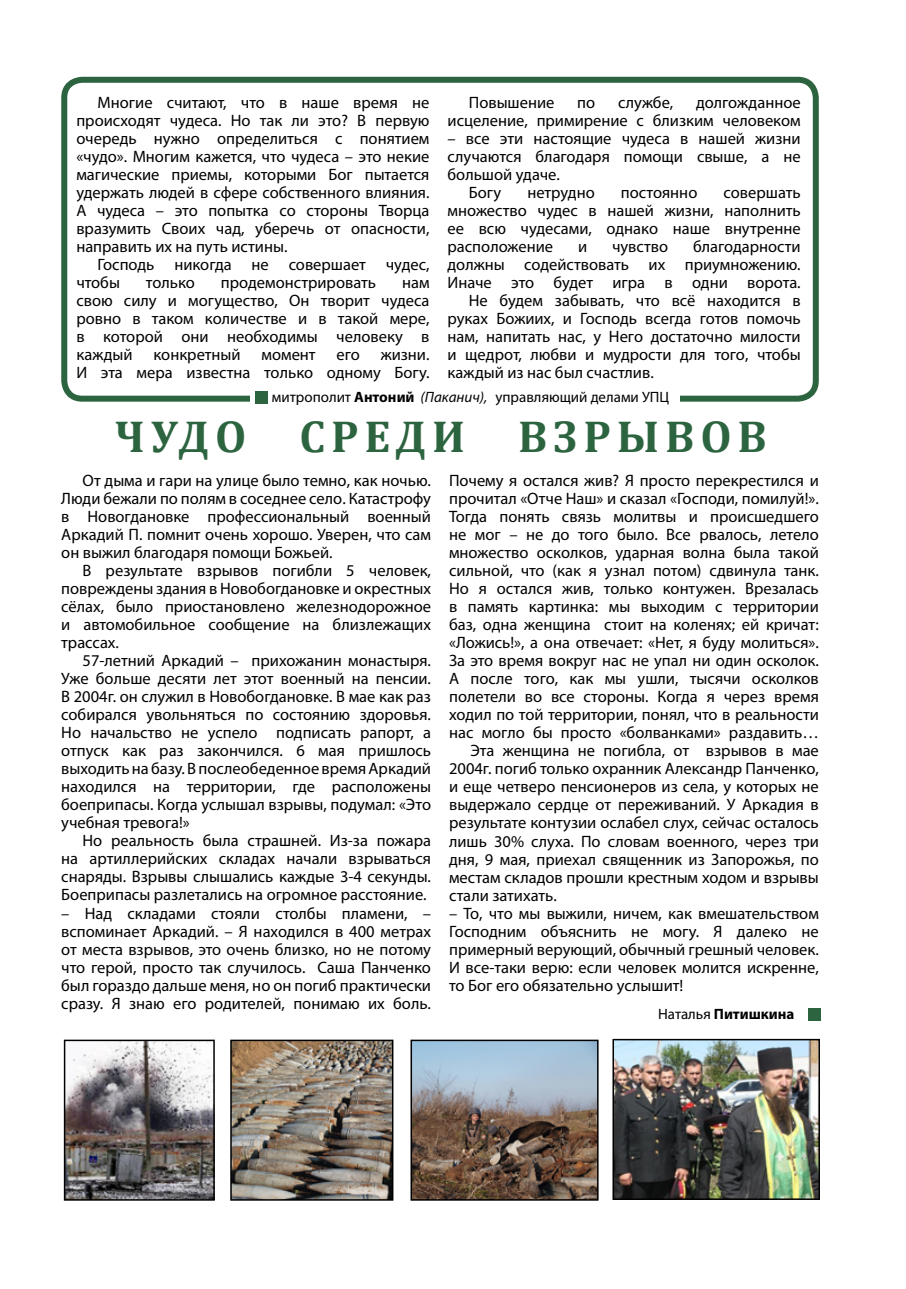
<style>
.page{position:relative;width:906px;height:1289px;background:#fff}
.page>*{position:absolute;margin:0;border:0;box-sizing:border-box;transform-origin:0 0}
.t1{font:700 45px "Cambria";letter-spacing:.13em;color:#2d6440}
.t2{font:16.5px/18px "Myriad Pro";color:#000;text-align:justify}
.t3{font:15px "Myriad Pro";color:#000}
.t4{font:700 15px "Myriad Pro";color:#000}
.s1{font-weight:700}
.s2{font-style:italic}
.s3{font-weight:400}
</style>
<div class="page">
<div style="left:61px;top:77px;width:758px;height:324px;border:6px solid #2d6440;border-radius:18px"></div>
<div style="left:251px;top:390px;width:429px;height:19px;background:#fff"></div>
<div style="left:256px;top:391px;width:12px;height:13px;background:#2d6440"></div>
<div style="left:808px;top:1007px;width:12px;height:13px;background:#2d6440"></div>
<img style="left:615px;top:1041px;width:202px;height:155px">
<div style="left:612px;top:1038px;width:208px;height:161px;border:2px solid #000"></div>
<img style="left:67px;top:1042px;width:145px;height:155px">
<div style="left:64px;top:1039px;width:151px;height:161px;border:2px solid #000"></div>
<img style="left:233px;top:1042px;width:157px;height:155px">
<div style="left:230px;top:1039px;width:163px;height:161px;border:2px solid #000"></div>
<img style="left:413px;top:1042px;width:182px;height:155px">
<div style="left:410px;top:1039px;width:188px;height:161px;border:2px solid #000"></div>
<p class="t2" style="left:469px;top:93px;width:87px">Повышение</p>
<p class="t2" style="left:577px;top:93px;width:19px">по</p>
<p class="t2" style="left:618px;top:93px;width:57px">службе,</p>
<p class="t2" style="left:76px;top:93px;width:355px;text-indent:21px">Многие считают, что в наше время не происходят чудеса. Но так ли это? В первую очередь нужно определиться с понятием «чудо». Многим кажется, что чудеса – это некие магические приемы, которыми Бог пытается удержать людей в сфере собственного влияния.<br>А чудеса – это попытка со стороны Творца вразумить Своих чад, уберечь от опасности, направить их на путь истины.</p>
<p class="t2" style="left:76px;top:255px;width:355px;text-indent:21px">Господь никогда не совершает чудес, чтобы</p>
<p class="t2" style="left:447px;top:93px;width:355px;text-align:right">долгожданное<br>исцеление, примирение с близким человеком</p>
<p class="t2" style="left:447px;top:129px;width:355px">– все эти настоящие чудеса в нашей жизни</p>
<p class="t2" style="left:447px;top:147px;width:355px">случаются благодаря помощи свыше, а не</p>
<p class="t2" style="left:447px;top:165px;width:114px">большой удаче.</p>
<p class="t2" style="left:469px;top:183px;width:34px">Богу</p>
<p class="t2" style="left:527px;top:183px;width:69px">нетрудно</p>
<p class="t2" style="left:621px;top:183px;width:78px">постоянно</p>
<p class="t2" style="left:447px;top:183px;width:355px;text-indent:276px">совершать множество чудес в нашей жизни, наполнить ее всю чудесами, однако наше внутренне расположение</p>
<p class="t2" style="left:578px;top:237px;width:11px">и</p>
<p class="t2" style="left:612px;top:237px;width:58px">чувство</p>
<p class="t2" style="left:693px;top:237px;width:109px">благодарности</p>
<p class="t2" style="left:447px;top:255px;width:355px">должны содействовать их приумножению.</p>
<p class="t2" style="left:447px;top:273px;width:355px">Иначе это будет игра в одни ворота.</p>
<p class="t2" style="left:469px;top:291px;width:333px">Не будем забывать, что всё находится в</p>
<p class="t2" style="left:447px;top:309px;width:355px">руках Божиих, и Господь всегда готов помочь</p>
<p class="t2" style="left:447px;top:327px;width:355px">нам, напитать нас, у Него достаточно милости</p>
<p class="t2" style="left:447px;top:345px;width:355px">и щедрот, любви и мудрости для того, чтобы</p>
<p class="t2" style="left:447px;top:363px;width:208px">каждый из нас был счастлив.</p>
<p class="t3" style="left:272px;top:387px;width:399px">митрополит <span class="s1">Антоний</span> <span class="s2">(Паканич),</span> управляющий делами УПЦ</p>
<p class="t2" style="left:76px;top:273px;width:355px;text-indent:326px">нам свою силу и могущество, Он творит чудеса ровно в таком количестве и в такой мере, в которой они необходимы человеку в каждый</p>
<p class="t2" style="left:146px;top:273px;width:51px">только</p>
<p class="t2" style="left:221px;top:273px;width:157px">продемонстрировать</p>
<p class="t2" style="left:153px;top:345px;width:89px">конкретный</p>
<p class="t2" style="left:261px;top:345px;width:56px">момент</p>
<p class="t2" style="left:336px;top:345px;width:25px">его</p>
<p class="t2" style="left:76px;top:345px;width:355px;text-align:right">жизни.<br>И эта мера известна только одному Богу.</p>
<h1 class="t1" style="left:114px;top:405px;width:654px">Чудо среди взрывов</h1>
<p class="t2" style="left:61px;top:471px;width:371px;text-indent:21px">От дыма и гари на улице было темно, как ночью.<br>Люди бежали по полям в соседнее село. Катастрофу в Новогдановке профессиональный военный Аркадий П. помнит очень хорошо. Уверен, что сам он выжил благодаря помощи Божьей.</p>
<p class="t2" style="left:61px;top:561px;width:371px;text-indent:21px">В результате взрывов погибли 5 человек, повреждены здания в Новобогдановке и окрестных сёлах, было приостановлено железнодорожное и автомобильное сообщение на близлежащих трассах.</p>
<p class="t2" style="left:61px;top:651px;width:371px;text-indent:21px">57-летний Аркадий – прихожанин монастыря.<br>Уже больше десяти лет этот военный на пенсии.<br>В 2004г. он служил в Новобогдановке. В мае как раз собирался увольняться по состоянию здоровья.<br>Но начальство не успело подписать рапорт, а отпуск как раз закончился. 6 мая пришлось выходить на базу. В послеобеденное время Аркадий находился на территории, где расположены боеприпасы. Когда услышал взрывы, подумал: «Это учебная тревога!»</p>
<p class="t2" style="left:61px;top:831px;width:371px;text-indent:21px">Но реальность была страшней. Из-за пожара на артиллерийских складах начали взрываться снаряды. Взрывы слышались каждые 3-4 секунды.<br>Боеприпасы разлетались на огромное расстояние.</p>
<p class="t2" style="left:61px;top:903px;width:371px">– Над складами стояли столбы пламени, – вспоминает Аркадий. – Я находился в 400 метрах от места взрывов, это очень близко, но не потому что герой, просто так случилось. Саша Панченко был гораздо дальше меня, но он погиб практически сразу. Я знаю его родителей, понимаю их боль.</p>
<p class="t2" style="left:449px;top:471px;width:371px">Почему я остался жив? Я просто перекрестился и</p>
<p class="t2" style="left:449px;top:489px;width:371px">прочитал «Отче Наш» и сказал «Господи, помилуй!».</p>
<p class="t2" style="left:449px;top:507px;width:371px">Тогда понять связь молитвы и происшедшего</p>
<p class="t2" style="left:449px;top:525px;width:371px">не мог – не до того было. Все рвалось, летело</p>
<p class="t2" style="left:449px;top:543px;width:371px">множество осколков, ударная волна была такой</p>
<p class="t2" style="left:449px;top:561px;width:371px">сильной, что (как я узнал потом) сдвинула танк.</p>
<p class="t2" style="left:449px;top:579px;width:371px">Но я остался жив, только контужен. Врезалась</p>
<p class="t2" style="left:449px;top:597px;width:371px">в память картинка: мы выходим с территории</p>
<p class="t2" style="left:449px;top:615px;width:371px">баз, одна женщина стоит на коленях; ей кричат:</p>
<p class="t2" style="left:449px;top:633px;width:371px">«Ложись!», а она отвечает: «Нет, я буду молиться».</p>
<p class="t2" style="left:449px;top:651px;width:371px">За это время вокруг нас не упал ни один осколок.</p>
<p class="t2" style="left:449px;top:669px;width:371px">А после того, как мы ушли, тысячи осколков</p>
<p class="t2" style="left:449px;top:687px;width:371px">полетели во все стороны. Когда я через время</p>
<p class="t2" style="left:449px;top:705px;width:371px">ходил по той территории, понял, что в реальности</p>
<p class="t2" style="left:449px;top:723px;width:371px">нас могло бы просто «болванками» раздавить…</p>
<p class="t2" style="left:470px;top:741px;width:350px">Эта женщина не погибла, от взрывов в мае</p>
<p class="t2" style="left:449px;top:759px;width:371px">2004г. погиб только охранник Александр Панченко,</p>
<p class="t2" style="left:449px;top:777px;width:371px">и еще четверо пенсионеров из села, у которых не</p>
<p class="t2" style="left:449px;top:795px;width:371px">выдержало сердце от переживаний. У Аркадия в</p>
<p class="t2" style="left:449px;top:813px;width:371px">результате контузии ослабел слух, сейчас осталось</p>
<p class="t2" style="left:449px;top:831px;width:371px">лишь 30% слуха. По словам военного, через три</p>
<p class="t2" style="left:449px;top:849px;width:371px">дня, 9 мая, приехал священник из Запорожья, по</p>
<p class="t2" style="left:449px;top:867px;width:371px">местам складов прошли крестным ходом и взрывы</p>
<p class="t2" style="left:449px;top:885px;width:109px">стали затихать.</p>
<p class="t2" style="left:449px;top:903px;width:371px">– То, что мы выжили, ничем, как вмешательством Господним объяснить не могу. Я далеко не примерный верующий, обычный грешный человек.<br>И все-таки верю: если человек молится искренне, то Бог его обязательно услышит!</p>
<p class="t4" style="left:658px;top:1003px;width:138px"><span class="s3">Наталья</span> Питишкина</p>
</div>
